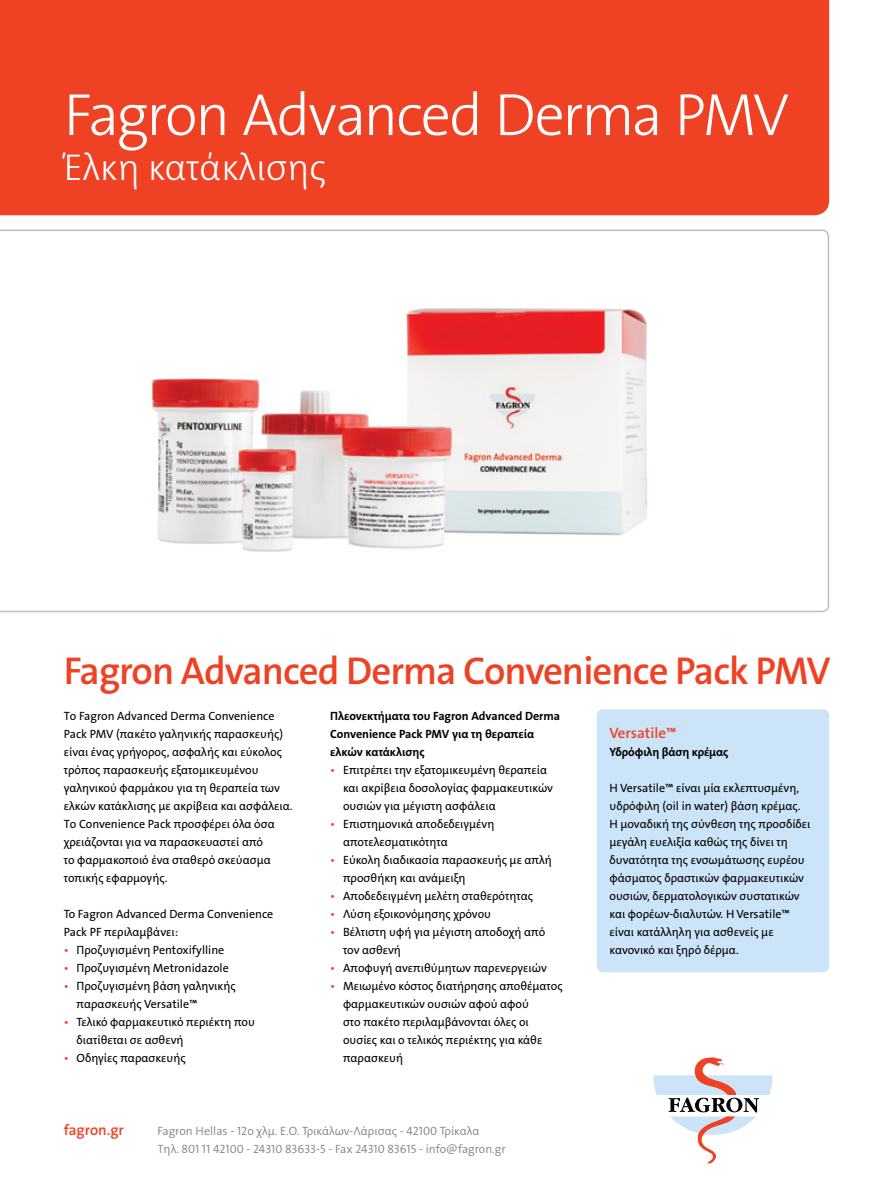
<style>
.page{position:relative;width:893px;height:1191px;background:#fff}
.page>*{position:absolute;margin:0;border:0;box-sizing:border-box;transform-origin:0 0}
.t1{font:60px "The Sans LP3 Lig";letter-spacing:-.04em;color:#fff}
.t2{font:39px "The Sans LP6 Se Bld";letter-spacing:-.025em;color:#ef4123}
.t3{font:37.5px "The Sans LP3 Lig";color:#fff}
.t4{font:15px "The Sans LP6 Se Bld";color:#ef4123}
.t5{font:12px/18px "The Sans LP5 Plain";color:#000}
.t6{font:12px/18px "The Sans LP4 Se Lig";letter-spacing:.005em;color:#808285}
.t7{font:12px/18px "The Sans LP7 Bld";color:#000}
.s1{color:#ef4123}
</style>
<div class="page">
<div style="left:0;top:0;width:829px;height:215px;background:#ef4123"></div>
<div style="left:597px;top:709px;width:232px;height:263px;background:#cce4f7;border-radius:6px"></div>
<svg style="left:653px;top:1057px;width:119px;height:106px"></svg>
<svg style="left:0;top:229px;width:830px;height:384px"></svg>
<h1 class="t1" style="left:64px;top:76px;width:727px">Fagron Advanced Derma PMV</h1>
<h3 class="t3" style="left:64px;top:143px;width:264px">Έλκη κατάκλισης</h3>
<h2 class="t2" style="left:64px;top:646px;width:769px">Fagron Advanced Derma Convenience Pack PMV</h2>
<p class="t5" style="left:64px;top:707px;width:230px">Tο Fagron Advanced Derma Convenience Pack PMV (πακέτο γαληνικής παρασκευής) είναι ένας γρήγορος, ασφαλής και εύκολος τρόπος παρασκευής εξατομικευμένου γαληνικού φαρμάκου για τη θεραπεία των ελκών κατάκλισης με ακρίβεια και ασφάλεια.<br>Tο Convenience Pack προσφέρει όλα όσα χρειάζονται για να παρασκευαστεί από<br>το φαρμακοποιό ένα σταθερό σκεύασμα τοπικής εφαρμογής.</p>
<p class="t5" style="left:64px;top:905px;width:211px">To Fagron Advanced Derma Convenience<br>Pack PF περιλαμβάνει:</p>
<p class="t5" style="left:64px;top:941px;width:162px"><span class="s1">•</span> Προζυγισμένη Pentoxifylline</p>
<p class="t5" style="left:64px;top:959px;width:166px"><span class="s1">•</span> Προζυγισμένη Metronidazole</p>
<p class="t5" style="left:77px;top:977px;width:161px;text-indent:-13px"><span class="s1">•</span> Προζυγισμένη βάση γαληνικής παρασκευής Versatile™</p>
<p class="t5" style="left:77px;top:1013px;width:180px;text-indent:-13px"><span class="s1">•</span> Τελικό φαρμακευτικό περιέκτη που διατίθεται σε ασθενή</p>
<p class="t5" style="left:64px;top:1049px;width:123px"><span class="s1">•</span> Οδηγίες παρασκευής</p>
<p class="t7" style="left:330px;top:707px;width:231px">Πλεονεκτήματα του Fagron Advanced Derma<br>Convenience Pack PMV για τη θεραπεία ελκών κατάκλισης</p>
<p class="t5" style="left:343px;top:761px;width:212px;text-indent:-13px"><span class="s1">•</span> Επιτρέπει την εξατομικευμένη θεραπεία και ακρίβεια δοσολογίας φαρμακευτικών ουσιών για μέγιστη ασφάλεια</p>
<p class="t5" style="left:343px;top:815px;width:153px;text-indent:-13px"><span class="s1">•</span> Επιστημονικά αποδεδειγμένη αποτελεσματικότητα</p>
<p class="t5" style="left:343px;top:851px;width:210px;text-indent:-13px"><span class="s1">•</span> Εύκολη διαδικασία παρασκευής με απλή προσθήκη και ανάμειξη</p>
<p class="t5" style="left:330px;top:887px;width:204px"><span class="s1">•</span> Αποδεδειγμένη μελέτη σταθερότητας</p>
<p class="t5" style="left:330px;top:905px;width:162px"><span class="s1">•</span> Λύση εξοικονόμησης χρόνου</p>
<p class="t5" style="left:343px;top:923px;width:204px;text-indent:-13px"><span class="s1">•</span> Βέλτιστη υφή για μέγιστη αποδοχή από τον ασθενή</p>
<p class="t5" style="left:330px;top:959px;width:218px"><span class="s1">•</span> Αποφυγή ανεπιθύμητων παρενεργειών</p>
<p class="t5" style="left:343px;top:977px;width:221px;text-indent:-13px"><span class="s1">•</span> Μειωμένο κόστος διατήρησης αποθέματος φαρμακευτικών ουσιών αφού αφού<br>στο πακέτο περιλαμβάνονται όλες οι ουσίες και ο τελικός περιέκτης για κάθε παρασκευή</p>
<p class="t4" style="left:609px;top:723px;width:68px">Versatile™</p>
<p class="t7" style="left:609px;top:743px;width:120px">Υδρόφιλη βάση κρέμας</p>
<p class="t5" style="left:609px;top:779px;width:203px">H Versatile™ είναι μία εκλεπτυσμένη, υδρόφιλη (oil in water) βάση κρέμας.<br>Η μοναδική της σύνθεση της προσδίδει μεγάλη ευελιξία καθώς της δίνει τη δυνατότητα της ενσωμάτωσης ευρέου φάσματος δραστικών φαρμακευτικών ουσιών, δερματολογικών συστατικών και φορέων-διαλυτών. Η Versatile™ είναι κατάλληλη για ασθενείς με κανονικό και ξηρό δέρμα.</p>
<p class="t4" style="left:64px;top:1120px;width:62px">fagron.gr</p>
<p class="t6" style="left:157px;top:1122px;width:350px">Fagron Hellas - 12o χλμ. Ε.Ο. Τρικάλων-Λάρισας - 42100 Τρίκαλα<br>Tηλ. 801 11 42100 - 24310 83633-5 - Fax 24310 83615 - info@fagron.gr</p>
</div>
